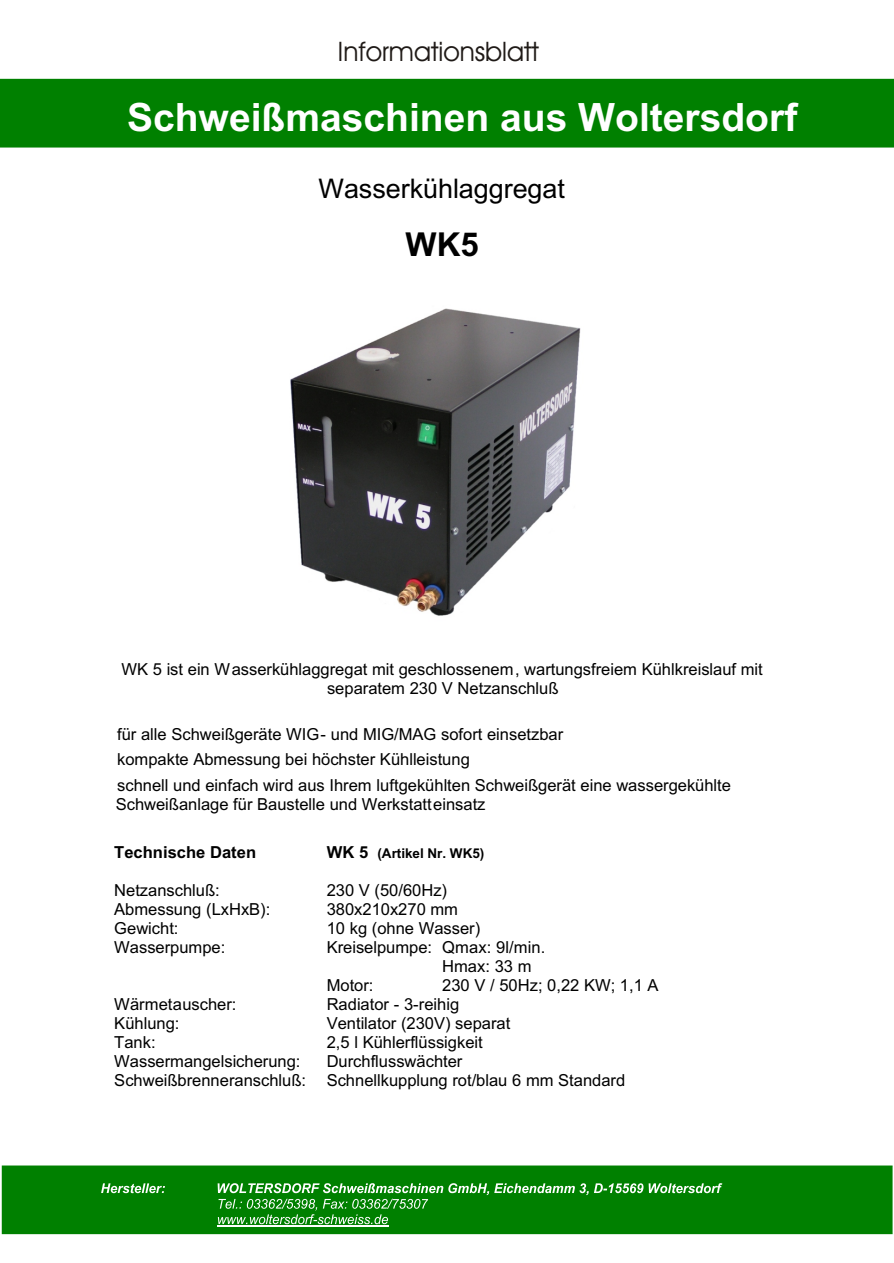
<style>
.page{position:relative;width:894px;height:1263px;background:#fff}
.page>*{position:absolute;margin:0;border:0;box-sizing:border-box;transform-origin:0 0}
.t1{font:700 39px "Arial";color:#fff}
.t2{font:700 33px "Arial";color:#000}
.t3{font:27px "Arial";letter-spacing:-.005em;color:#000}
.t4{font:27px "Avant Garde Bk BT";color:#1f1a17}
.t5{font:16.5px/25.8px "Arial";color:#000}
.t6{font:700 16.5px "Arial";color:#000}
.t7{font:700 13.5px "Arial";color:#000}
.s1{font-size:16.5px}
</style>
<div class="page">
<div style="left:0;top:79px;width:894px;height:68px;background:#008000"></div>
<hr style="left:0;top:146px;width:894px;height:2px;background:#008000">
<img style="left:290px;top:308px;width:291px;height:308px">
<div style="left:2px;top:1166px;width:890px;height:68px;background:#008000"></div>
<hr style="left:892px;top:1166px;width:1px;height:68px;background:#008000">
<svg style="left:101px;top:1183px;width:64px;height:10px"></svg>
<svg style="left:218px;top:1183px;width:504px;height:41px"></svg>
<hr style="left:217px;top:1226px;width:171px;height:1px;background:#fff">
<h3 class="t4" style="left:338px;top:41px;width:203px">Informationsblatt</h3>
<h1 class="t1" style="left:127px;top:103px;width:672px">Schweißmaschinen aus Woltersdorf</h1>
<h3 class="t3" style="left:319px;top:178px;width:248px">Wasserkühlaggregat</h3>
<h2 class="t2" style="left:406px;top:232px;width:75px">WK5</h2>
<p class="t5" style="left:122px;top:661px;width:643px;line-height:19px;text-align:center">WK 5 ist ein Wasserkühlaggregat mit geschlossenem, wartungsfreiem Kühlkreislauf mit separatem 230 V Netzanschluß</p>
<p class="t5" style="left:117px;top:722px;width:615px">für alle Schweißgeräte WIG- und MIG/MAG sofort einsetzbar<br>kompakte Abmessung bei höchster Kühlleistung<br>schnell und einfach wird aus Ihrem luftgekühlten Schweißgerät eine wassergekühlte</p>
<p class="t5" style="left:116px;top:793px;width:371px">Schweißanlage für Baustelle und Werkstatteinsatz</p>
<p class="t6" style="left:114px;top:846px;width:143px">Technische Daten</p>
<p class="t7" style="left:327px;top:848px;width:159px"><span class="s1">WK 5</span> (Artikel Nr. WK5)</p>
<p class="t5" style="left:114px;top:879px;width:107px">Netzanschluß:</p>
<p class="t5" style="left:327px;top:879px;width:122px">230 V (50/60Hz)</p>
<p class="t5" style="left:114px;top:898px;width:158px">Abmessung (LxHxB):</p>
<p class="t5" style="left:327px;top:898px;width:133px">380x210x270 mm</p>
<p class="t5" style="left:114px;top:917px;width:66px">Gewicht:</p>
<p class="t5" style="left:327px;top:917px;width:155px">10 kg (ohne Wasser)</p>
<p class="t5" style="left:114px;top:936px;width:113px">Wasserpumpe:</p>
<p class="t5" style="left:327px;top:936px;width:220px">Kreiselpumpe: Qmax: 9l/min.</p>
<p class="t5" style="left:442px;top:955px;width:91px">Hmax: 33 m</p>
<p class="t5" style="left:327px;top:974px;width:48px">Motor:</p>
<p class="t5" style="left:442px;top:974px;width:218px">230 V / 50Hz; 0,22 KW; 1,1 A</p>
<p class="t5" style="left:114px;top:993px;width:124px">Wärmetauscher:</p>
<p class="t5" style="left:327px;top:993px;width:134px">Radiator - 3-reihig</p>
<p class="t5" style="left:114px;top:1011px;width:67px">Kühlung:</p>
<p class="t5" style="left:327px;top:1011px;width:185px">Ventilator (230V) separat</p>
<p class="t5" style="left:114px;top:1030px;width:43px">Tank:</p>
<p class="t5" style="left:327px;top:1030px;width:158px">2,5 l Kühlerflüssigkeit</p>
<p class="t5" style="left:114px;top:1049px;width:188px">Wassermangelsicherung:</p>
<p class="t5" style="left:114px;top:1053px;width:512px;line-height:18.9px;text-indent:212px">Durchflusswächter<br>Schweißbrenneranschluß: Schnellkupplung rot/blau 6 mm Standard</p>
</div>
